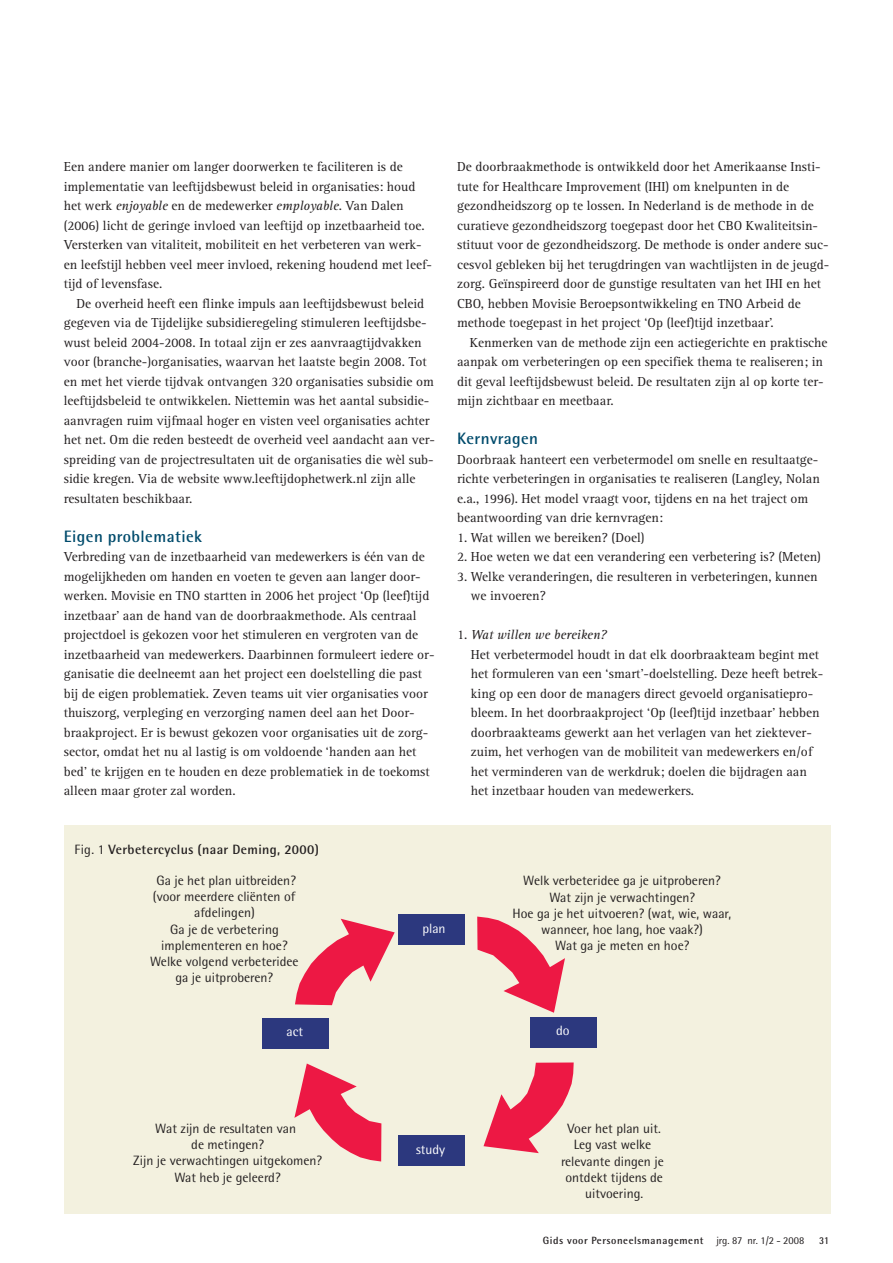
<style>
.page{position:relative;width:893px;height:1263px;background:#fff}
.page>*{position:absolute;margin:0;border:0;box-sizing:border-box;transform-origin:0 0}
.t1{font:700 16.5px "Rotis Semi Sans";letter-spacing:.025em;color:#004b6c}
.t2{font:13.5px/19.5px "Rotis Serif";color:#231f20}
.t3{font:13.5px/16.2px "Rotis Semi Sans";color:#231f20;text-align:center}
.t4{font:700 13.5px "Rotis Semi Sans";letter-spacing:.025em;color:#231f20}
.t5{font:13.5px "Rotis Semi Sans";color:#fff}
.t6{font:700 10.5px "Rotis Semi Sans";letter-spacing:.055em;color:#231f20}
.t7{font:700 10.5px "Rotis Semi Sans";letter-spacing:.055em;color:#231f20;scale:.9 1}
.s1{font-style:italic}
.s2{font-weight:400}
</style>
<div class="page">
<div style="left:64px;top:825px;width:767px;height:389px;background:#f3f1df"></div>
<div style="left:398px;top:914px;width:66px;height:31px;background:#2c387e"></div>
<svg style="left:295px;top:919px;width:100px;height:86px"></svg>
<div style="left:262px;top:1018px;width:66px;height:30px;background:#2c387e"></div>
<div style="left:398px;top:1135px;width:66px;height:31px;background:#2c387e"></div>
<div style="left:530px;top:1017px;width:66px;height:31px;background:#2c387e"></div>
<svg style="left:477px;top:916px;width:88px;height:97px"></svg>
<svg style="left:483px;top:1062px;width:91px;height:91px"></svg>
<svg style="left:294px;top:1063px;width:87px;height:98px"></svg>
<p class="t2" style="left:64px;top:158px;width:370px">Een andere manier om langer doorwerken te faciliteren is de implementatie van leeftijdsbewust beleid in organisaties: houd het werk <span class="s1">enjoyable</span> en de medewerker <span class="s1">employable</span>. Van Dalen (2006) licht de geringe invloed van leeftijd op inzetbaarheid toe.<br>Versterken van vitaliteit, mobiliteit en het verbeteren van werk&shy;en leefstijl hebben veel meer invloed, rekening houdend met leef&shy;tijd of levensfase.</p>
<p class="t2" style="left:64px;top:295px;width:373px;text-indent:13px">De overheid heeft een flinke impuls aan leeftijdsbewust beleid gegeven via de Tijdelijke subsidieregeling stimuleren leeftijdsbe&shy;wust beleid 2004-2008. In totaal zijn er zes aanvraagtijdvakken voor (branche-)organisaties, waarvan het laatste begin 2008. Tot en met het vierde tijdvak ontvangen 320 organisaties subsidie om leeftijdsbeleid te ontwikkelen. Niettemin was het aantal subsidie&shy;aanvragen ruim vijfmaal hoger en visten veel organisaties achter het net. Om die reden besteedt de overheid veel aandacht aan ver&shy;spreiding van de projectresultaten uit de organisaties die wèl sub&shy;sidie kregen. Via de website www.leeftijdophetwerk.nl zijn alle resultaten beschikbaar.</p>
<p class="t1" style="left:64px;top:530px;width:140px">Eigen problematiek</p>
<p class="t2" style="left:64px;top:548px;width:372px">Verbreding van de inzetbaarheid van medewerkers is één van de mogelijkheden om handen en voeten te geven aan langer door&shy;werken. Movisie en TNO startten in 2006 het project ‘Op (leef)tijd inzetbaar’ aan de hand van de doorbraakmethode. Als centraal projectdoel is gekozen voor het stimuleren en vergroten van de inzetbaarheid van medewerkers. Daarbinnen formuleert iedere or&shy;ganisatie die deelneemt aan het project een doelstelling die past bij de eigen problematiek. Zeven teams uit vier organisaties voor thuiszorg, verpleging en verzorging namen deel aan het Door&shy;braakproject. Er is bewust gekozen voor organisaties uit de zorg&shy;sector, omdat het nu al lastig is om voldoende ‘handen aan het bed’ te krijgen en te houden en deze problematiek in de toekomst alleen maar groter zal worden.</p>
<p class="t4" style="left:75px;top:844px;width:246px"><span class="s2">Fig. 1</span> Verbetercyclus (naar Deming, 2000)</p>
<p class="t2" style="left:457px;top:158px;width:374px">De doorbraakmethode is ontwikkeld door het Amerikaanse Insti&shy;tute for Healthcare Improvement (IHI) om knelpunten in de gezondheidszorg op te lossen. In Nederland is de methode in de curatieve gezondheidszorg toegepast door het CBO Kwaliteitsin&shy;stituut voor de gezondheidszorg. De methode is onder andere suc&shy;cesvol gebleken bij het terugdringen van wachtlijsten in de jeugd&shy;zorg. Geïnspireerd door de gunstige resultaten van het IHI en het CBO, hebben Movisie Beroepsontwikkeling en TNO Arbeid de methode toegepast in het project ‘Op (leef)tijd inzetbaar’.</p>
<p class="t2" style="left:457px;top:334px;width:372px;text-indent:13px">Kenmerken van de methode zijn een actiegerichte en praktische aanpak om verbeteringen op een specifiek thema te realiseren; in dit geval leeftijdsbewust beleid. De resultaten zijn al op korte ter&shy;mijn zichtbaar en meetbaar.</p>
<p class="t1" style="left:457px;top:433px;width:83px">Kernvragen</p>
<p class="t2" style="left:457px;top:451px;width:364px">Doorbraak hanteert een verbetermodel om snelle en resultaatge&shy;richte verbeteringen in organisaties te realiseren (Langley, Nolan e.a., 1996). Het model vraagt voor, tijdens en na het traject om beantwoording van drie kernvragen:</p>
<p class="t2" style="left:457px;top:529px;width:189px">1. Wat willen we bereiken? (Doel)</p>
<p class="t2" style="left:457px;top:548px;width:365px">2. Hoe weten we dat een verandering een verbetering is? (Meten)</p>
<p class="t2" style="left:471px;top:568px;width:348px;text-indent:-14px">3. Welke veranderingen, die resulteren in verbeteringen, kunnen we invoeren?</p>
<p class="t2" style="left:471px;top:626px;width:354px;text-indent:-14px">1. <span class="s1">Wat willen we bereiken?<br></span>Het verbetermodel houdt in dat elk doorbraakteam begint met het formuleren van een ‘smart’-doelstelling. Deze heeft betrek&shy;king op een door de managers direct gevoeld organisatiepro&shy;bleem. In het doorbraakproject ‘Op (leef)tijd inzetbaar’ hebben doorbraakteams gewerkt aan het verlagen van het ziektever&shy;zuim, het verhogen van de mobiliteit van medewerkers en/of het verminderen van de werkdruk; doelen die bijdragen aan het inzetbaar houden van medewerkers.</p>
<p class="t3" style="left:150px;top:874px;width:150px">Ga je het plan uitbreiden? (voor meerdere cliënten of afdelingen)<br>Ga je de verbetering implementeren en hoe?<br>Welke volgend verbeteridee ga je uitproberen?</p>
<p class="t3" style="left:513px;top:874px;width:220px">Welk verbeteridee ga je uitproberen?<br>Wat zijn je verwachtingen?<br>Hoe ga je het uitvoeren? (wat, wie, waar, wanneer, hoe lang, hoe vaak?)<br>Wat ga je meten en hoe?</p>
<p class="t5" style="left:422px;top:924px;width:25px">plan</p>
<p class="t5" style="left:286px;top:1027px;width:18px">act</p>
<p class="t3" style="left:133px;top:1122px;width:190px">Wat zijn de resultaten van<br>de metingen?<br>Zijn je verwachtingen uitgekomen?<br>Wat heb je geleerd?</p>
<p class="t5" style="left:416px;top:1144px;width:31px">study</p>
<p class="t5" style="left:556px;top:1026px;width:15px">do</p>
<p class="t3" style="left:561px;top:1122px;width:104px">Voer het plan uit.<br>Leg vast welke relevante dingen je ontdekt tijdens de uitvoering.</p>
<p class="t6" style="left:543px;top:1236px;width:263px">Gids voor Personeelsmanagement <span class="s2">jrg. 87 nr. 1/2 - 2008</span></p>
<p class="t7" style="left:819px;top:1236px;width:13px">31</p>
</div>
